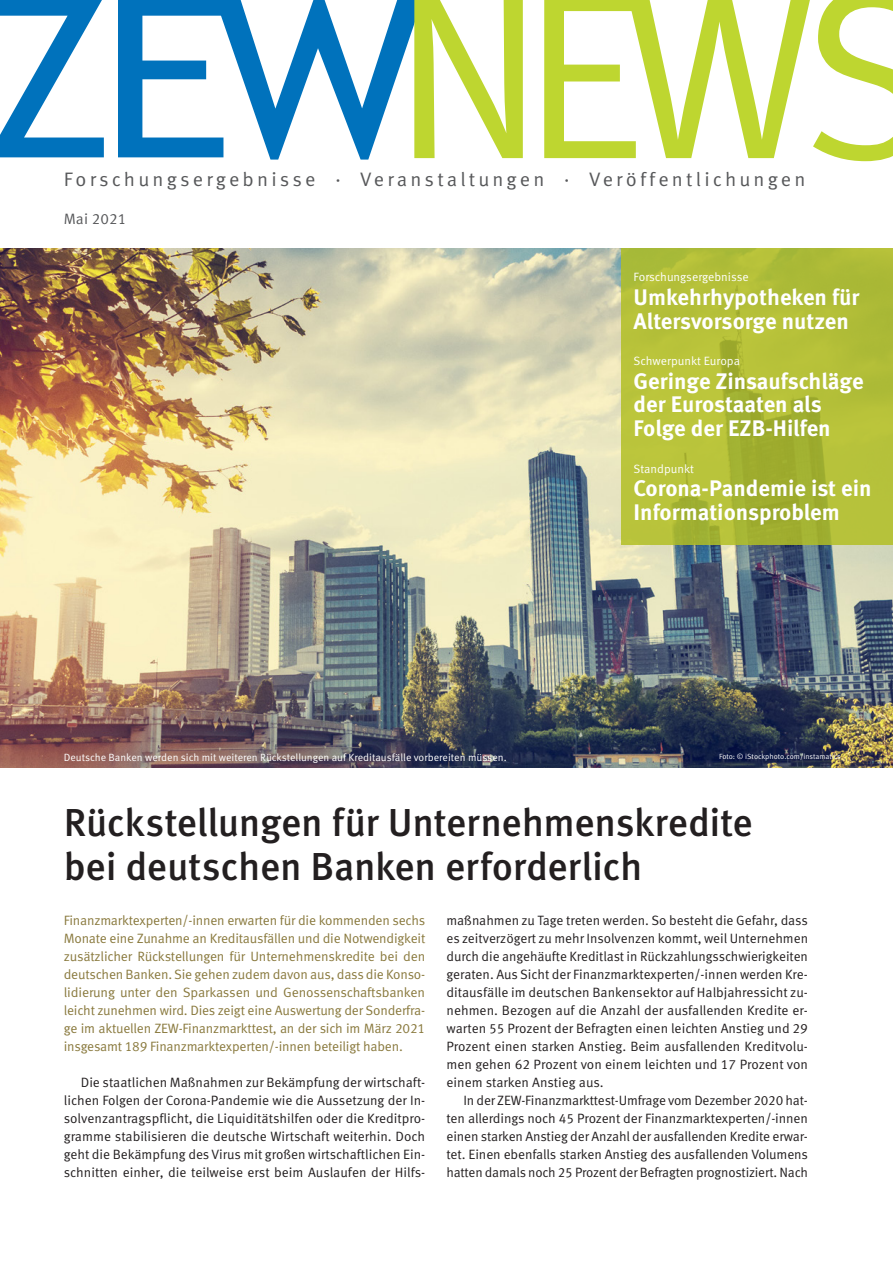
<style>
.page{position:relative;width:893px;height:1263px;background:#fff}
.page>*{position:absolute;margin:0;border:0;box-sizing:border-box;transform-origin:0 0}
.t1{font:500 39px/43.5px "Meta Pro";letter-spacing:-.01em;color:#231f20}
.t2{font:700 22.5px/23.7px "Meta Pro";color:#fff}
.t3{font:19.5px "Meta Pro";letter-spacing:.155em;color:#57585a}
.t4{font:15px "Meta Pro";letter-spacing:.01em;color:#57585a}
.t5{font:13.5px/18px "Meta Pro";letter-spacing:-.005em;color:#231f20;text-align:justify}
.t6{font:13.5px/18px "Meta Pro";letter-spacing:-.015em;color:#89793d;text-align:justify}
.t7{font:12px "Meta Pro";letter-spacing:-.005em;color:#fff}
.t8{font:10.5px "Meta Pro";color:#fff}
.t9{font:7.5px "Meta Pro";color:#fff}
</style>
<div class="page">
<svg style="left:0;top:0;width:104px;height:157px"></svg>
<svg style="left:118px;top:0;width:309px;height:160px"></svg>
<svg style="left:414px;top:0;width:396px;height:158px"></svg>
<svg style="left:813px;top:0;width:80px;height:161px"></svg>
<img style="left:0;top:249px;width:893px;height:518px">
<svg style="left:621px;top:249px;width:272px;height:296px;fill:#b5c039"></svg>
<h3 class="t3" style="left:64px;top:167px;width:743px">Forschungsergebnisse · Veranstaltungen · Veröffentlichungen</h3>
<p class="t4" style="left:64px;top:209px;width:64px">Mai 2021</p>
<p class="t8" style="left:64px;top:750px;width:444px">Deutsche Banken werden sich mit weiteren Rückstellungen auf Kreditausfälle vorbereiten müssen.</p>
<p class="t7" style="left:634px;top:269px;width:117px">Forschungsergebnisse</p>
<h2 class="t2" style="left:634px;top:286px;width:227px">Umkehrhypotheken für<br>Altersvorsorge nutzen</h2>
<p class="t7" style="left:634px;top:353px;width:108px">Schwerpunkt Europa</p>
<h2 class="t2" style="left:634px;top:370px;width:232px">Geringe Zinsaufschläge der Eurostaaten als<br>Folge der EZB-Hilfen</h2>
<p class="t7" style="left:634px;top:461px;width:62px">Standpunkt</p>
<h2 class="t2" style="left:634px;top:477px;width:240px">Corona-Pandemie ist ein<br>Informationsproblem</h2>
<p class="t9" style="left:719px;top:751px;width:123px">Foto: © iStockphoto.com/instamatics</p>
<h1 class="t1" style="left:64px;top:802px;width:691px">Rückstellungen für Unternehmenskredite bei deutschen Banken erforderlich</h1>
<p class="t6" style="left:64px;top:912px;width:363px">Finanzmarktexperten/-innen erwarten für die kommenden sechs Monate eine Zunahme an Kreditausfällen und die Notwendigkeit zusätzlicher Rückstellungen für Unternehmenskredite bei den deutschen Banken. Sie gehen zudem davon aus, dass die Konso&shy;lidierung unter den Sparkassen und Genossenschaftsbanken leicht zunehmen wird. Dies zeigt eine Auswertung der Sonderfra&shy;ge im aktuellen ZEW-Finanzmarkttest, an der sich im März 2021 insgesamt 189 Finanzmarktexperten/-innen beteiligt haben.</p>
<p class="t5" style="left:64px;top:1074px;width:363px;text-indent:17px">Die staatlichen Maßnahmen zur Bekämpfung der wirtschaft&shy;lichen Folgen der Corona-Pandemie wie die Aussetzung der In&shy;solvenzantragspflicht, die Liquiditätshilfen oder die Kreditpro&shy;gramme stabilisieren die deutsche Wirtschaft weiterhin. Doch geht die Bekämpfung des Virus mit großen wirtschaftlichen Ein&shy;schnitten einher, die teilweise erst beim Auslaufen der Hilfs-</p>
<p class="t5" style="left:446px;top:912px;width:363px">maßnahmen zu Tage treten werden. So besteht die Gefahr, dass es zeitverzögert zu mehr Insolvenzen kommt, weil Unternehmen durch die angehäufte Kreditlast in Rückzahlungsschwierigkeiten geraten. Aus Sicht der Finanzmarktexperten/-innen werden Kre&shy;ditausfälle im deutschen Bankensektor auf Halbjahressicht zu&shy;nehmen. Bezogen auf die Anzahl der ausfallenden Kredite er&shy;warten 55 Prozent der Befragten einen leichten Anstieg und 29<br>Prozent einen starken Anstieg. Beim ausfallenden Kreditvolu&shy;men gehen 62 Prozent von einem leichten und 17 Prozent von einem starken Anstieg aus.</p>
<p class="t5" style="left:446px;top:1092px;width:363px;text-indent:17px">In der ZEW-Finanzmarkttest-Umfrage vom Dezember 2020 hat&shy;ten allerdings noch 45 Prozent der Finanzmarktexperten/-innen einen starken Anstieg der Anzahl der ausfallenden Kredite erwar&shy;tet. Einen ebenfalls starken Anstieg des ausfallenden Volumens hatten damals noch 25 Prozent der Befragten prognostiziert. Nach</p>
</div>
